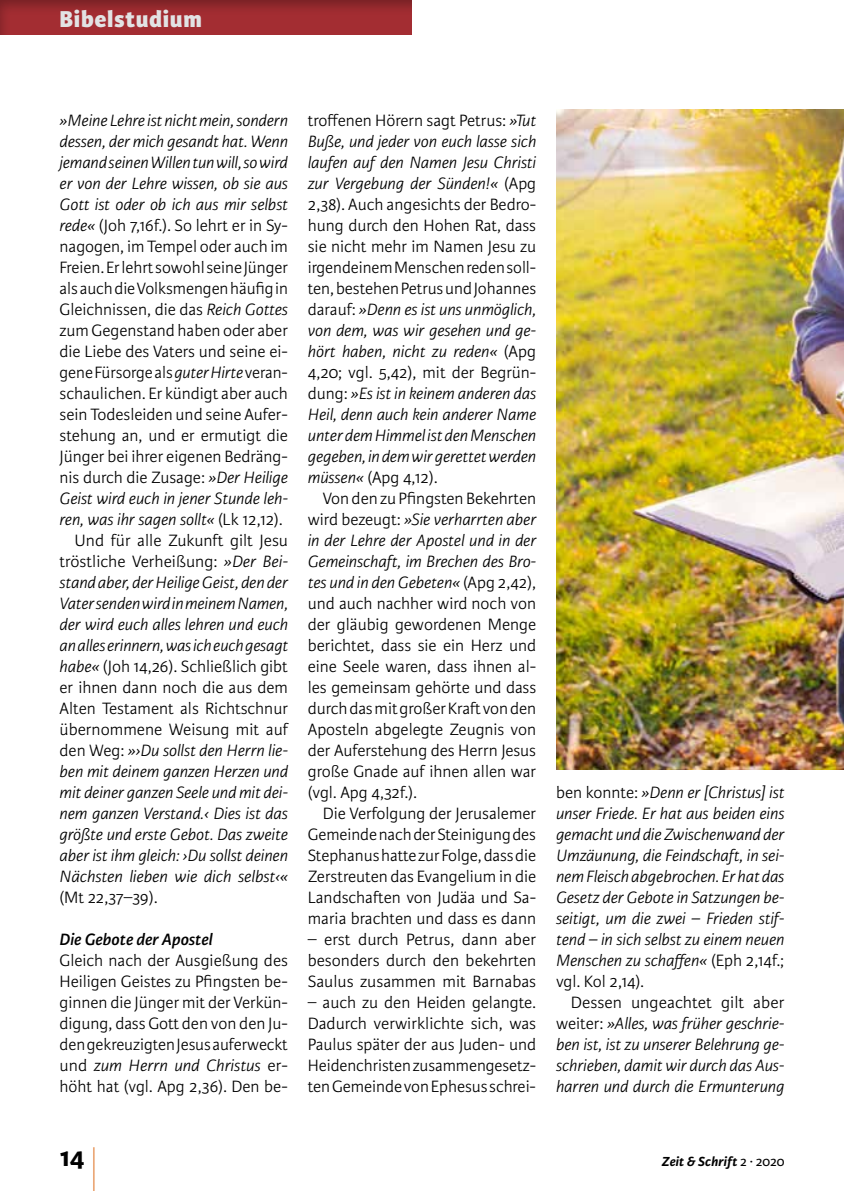
<style>
.page{position:relative;width:844px;height:1191px;background:#fff}
.page>*{position:absolute;margin:0;border:0;box-sizing:border-box;transform-origin:0 0}
.t1{font:300 59.5px "Karmina Sans Basic";color:#df7427;scale:.29 1}
.t2{font:700 28px "Karmina Sans Basic";color:#000}
.t3{font:800 24.5px "Karmina Sans Basic";letter-spacing:.025em;color:#e2e3e4}
.t4{font:300 17.5px/21px "Karmina Sans Basic";color:#000;text-align:justify}
.t5{font:italic 300 17.5px/21px "Karmina Sans Basic";color:#000;text-align:justify}
.t6{font:italic 600 17.5px "Karmina Sans Basic";color:#000}
.t7{font:italic 700 14px "Karmina Sans Basic";letter-spacing:.015em;color:#000}
.s1{font-style:italic}
.s2{font-style:normal}
.s3{font-weight:400;font-style:normal}
</style>
<div class="page">
<div style="left:0;top:0;width:413px;height:35px;background:#000;opacity:.3"></div>
<img style="left:556px;top:109px;width:287px;height:660px">
<h3 class="t3" style="left:60px;top:4px;width:144px">Bibelstudium</h3>
<p class="t5" style="left:60px;top:110px;width:230px">»Meine Lehre ist nicht mein, sondern</p>
<p class="t5" style="left:60px;top:131px;width:230px">dessen, der mich gesandt hat. Wenn</p>
<p class="t5" style="left:60px;top:152px;width:230px">jemand seinen Willen tun will, so wird</p>
<p class="t5" style="left:60px;top:173px;width:230px">er von der Lehre wissen, ob sie aus</p>
<p class="t5" style="left:60px;top:194px;width:230px">Gott ist oder ob ich aus mir selbst</p>
<p class="t4" style="left:60px;top:215px;width:230px"><span class="s1">rede«</span> (Joh 7,16f.). So lehrt er in Sy-</p>
<p class="t4" style="left:60px;top:236px;width:230px">nagogen, im Tempel oder auch im</p>
<p class="t4" style="left:60px;top:257px;width:230px">Freien. Er lehrt sowohl seine Jünger</p>
<p class="t4" style="left:60px;top:278px;width:230px">als auch die Volksmengen häufig in</p>
<p class="t4" style="left:60px;top:299px;width:230px">Gleichnissen, die das <span class="s1">Reich Gottes</span></p>
<p class="t4" style="left:60px;top:320px;width:230px">zum Gegenstand haben oder aber</p>
<p class="t4" style="left:60px;top:341px;width:230px">die Liebe des Vaters und seine ei-</p>
<p class="t4" style="left:60px;top:362px;width:230px">gene Fürsorge als <span class="s1">guter Hirte</span> veran-</p>
<p class="t4" style="left:60px;top:383px;width:230px">schaulichen. Er kündigt aber auch</p>
<p class="t4" style="left:60px;top:404px;width:230px">sein Todesleiden und seine Aufer-</p>
<p class="t4" style="left:60px;top:425px;width:230px">stehung an, und er ermutigt die</p>
<p class="t4" style="left:60px;top:446px;width:230px">Jünger bei ihrer eigenen Bedräng-</p>
<p class="t4" style="left:60px;top:467px;width:230px">nis durch die Zusage: <span class="s1">»Der Heilige</span></p>
<p class="t5" style="left:60px;top:488px;width:230px">Geist wird euch in jener Stunde leh-</p>
<p class="t5" style="left:60px;top:509px;width:225px">ren, was ihr sagen sollt« <span class="s2">(Lk 12,12).</span></p>
<p class="t4" style="left:74px;top:530px;width:215px">Und für alle Zukunft gilt Jesu</p>
<p class="t4" style="left:60px;top:551px;width:230px">tröstliche Verheißung: <span class="s1">»Der Bei-</span></p>
<p class="t5" style="left:60px;top:572px;width:230px">stand aber, der Heilige Geist, den der</p>
<p class="t5" style="left:60px;top:593px;width:230px">Vater senden wird in meinem Namen,</p>
<p class="t5" style="left:60px;top:614px;width:230px">der wird euch alles lehren und euch</p>
<p class="t5" style="left:60px;top:635px;width:230px">an alles erinnern, was ich euch gesagt</p>
<p class="t4" style="left:60px;top:656px;width:230px"><span class="s1">habe«</span> (Joh 14,26). Schließlich gibt</p>
<p class="t4" style="left:60px;top:677px;width:230px">er ihnen dann noch die aus dem</p>
<p class="t4" style="left:60px;top:698px;width:230px">Alten Testament als Richtschnur</p>
<p class="t4" style="left:60px;top:719px;width:230px">übernommene Weisung mit auf</p>
<p class="t5" style="left:60px;top:740px;width:230px"><span class="s2">den Weg:</span> »›Du sollst den Herrn lie-</p>
<p class="t5" style="left:60px;top:761px;width:230px">ben mit deinem ganzen Herzen und</p>
<p class="t5" style="left:60px;top:782px;width:230px">mit deiner ganzen Seele und mit dei-</p>
<p class="t5" style="left:60px;top:803px;width:230px">nem ganzen Verstand.‹ Dies ist das</p>
<p class="t5" style="left:60px;top:824px;width:230px">größte und erste Gebot. Das zweite</p>
<p class="t5" style="left:60px;top:845px;width:230px">aber ist ihm gleich: ›Du sollst deinen</p>
<p class="t5" style="left:60px;top:866px;width:230px">Nächsten lieben wie dich selbst‹«</p>
<p class="t4" style="left:60px;top:887px;width:99px">(Mt 22,37–39).</p>
<p class="t6" style="left:60px;top:930px;width:154px">Die Gebote der Apostel</p>
<p class="t4" style="left:60px;top:950px;width:230px">Gleich nach der Ausgießung des Heiligen Geistes zu Pfingsten be&shy;ginnen die Jünger mit der Verkün&shy;digung, dass Gott den von den Ju&shy;den gekreuzigten Jesus auferweckt und <span class="s1">zum Herrn und Christus</span> er&shy;höht hat (vgl. Apg 2,36). Den be-</p>
<p class="t5" style="left:308px;top:110px;width:230px"><span class="s2">troffenen Hörern sagt Petrus:</span> »Tut Buße, und jeder von euch lasse sich laufen auf den Namen Jesu Christi zur Vergebung der Sünden!« <span class="s2">(Apg 2,38). Auch angesichts der Bedro&shy;hung durch den Hohen Rat, dass sie nicht mehr im Namen Jesu zu irgendeinem Menschen reden soll&shy;ten, bestehen Petrus und Johannes darauf:</span> »Denn es ist uns unmöglich, von dem, was wir gesehen und ge&shy;hört haben, nicht zu reden« <span class="s2">(Apg 4,20; vgl. 5,42), mit der Begrün&shy;dung:</span> »Es ist in keinem anderen das Heil, denn auch kein anderer Name unter dem Himmel ist den Menschen gegeben, in dem wir gerettet werden müssen« <span class="s2">(Apg 4,12).</span></p>
<p class="t4" style="left:308px;top:488px;width:230px;text-indent:15px">Von den zu Pfingsten Bekehrten wird bezeugt: <span class="s1">»Sie verharrten aber in der Lehre der Apostel und in der Gemeinschaft, im Brechen des Bro&shy;tes und in den Gebeten«</span> (Apg 2,42), und auch nachher wird noch von der gläubig gewordenen Menge berichtet, dass sie ein Herz und eine Seele waren, dass ihnen al&shy;les gemeinsam gehörte und dass durch das mit großer Kraft von den Aposteln abgelegte Zeugnis von der Auferstehung des Herrn Jesus große Gnade auf ihnen allen war (vgl. Apg 4,32f.).</p>
<p class="t4" style="left:308px;top:803px;width:230px;text-indent:15px">Die Verfolgung der Jerusalemer Gemeinde nach der Steinigung des Stephanus hatte zur Folge, dass die Zerstreuten das Evangelium in die Landschaften von Judäa und Sa&shy;maria brachten und dass es dann</p>
<p class="t4" style="left:308px;top:929px;width:230px">– erst durch Petrus, dann aber besonders durch den bekehrten Saulus zusammen mit Barnabas</p>
<p class="t4" style="left:308px;top:992px;width:230px">– auch zu den Heiden gelangte.<br>Dadurch verwirklichte sich, was Paulus später der aus Juden- und Heidenchristen zusammengesetz&shy;ten Gemeinde von Ephesus schrei-</p>
<p class="t5" style="left:556px;top:782px;width:230px"><span class="s2">ben konnte:</span> »Denn er [Christus] ist unser Friede. Er hat aus beiden eins gemacht und die Zwischenwand der Umzäunung, die Feindschaft, in sei&shy;nem Fleisch abgebrochen. Er hat das Gesetz der Gebote in Satzungen be&shy;seitigt, um die zwei – Frieden stif&shy;tend – in sich selbst zu einem neuen Menschen zu schaffen« <span class="s2">(Eph 2,14f.; vgl. Kol 2,14).</span></p>
<p class="t5" style="left:556px;top:992px;width:230px;text-indent:15px"><span class="s2">Dessen ungeachtet gilt aber weiter:</span> »Alles, was früher geschrie&shy;ben ist, ist zu unserer Belehrung ge&shy;schrieben, damit wir durch das Aus&shy;harren und durch die Ermunterung</p>
<h2 class="t2" style="left:60px;top:1141px;width:27px">14</h2>
<h1 class="t1" style="left:92px;top:1140px;width:17px">|</h1>
<p class="t7" style="left:661px;top:1153px;width:124px">Zeit &amp; Schrift <span class="s3">2 ∙ 2020</span></p>
</div>
